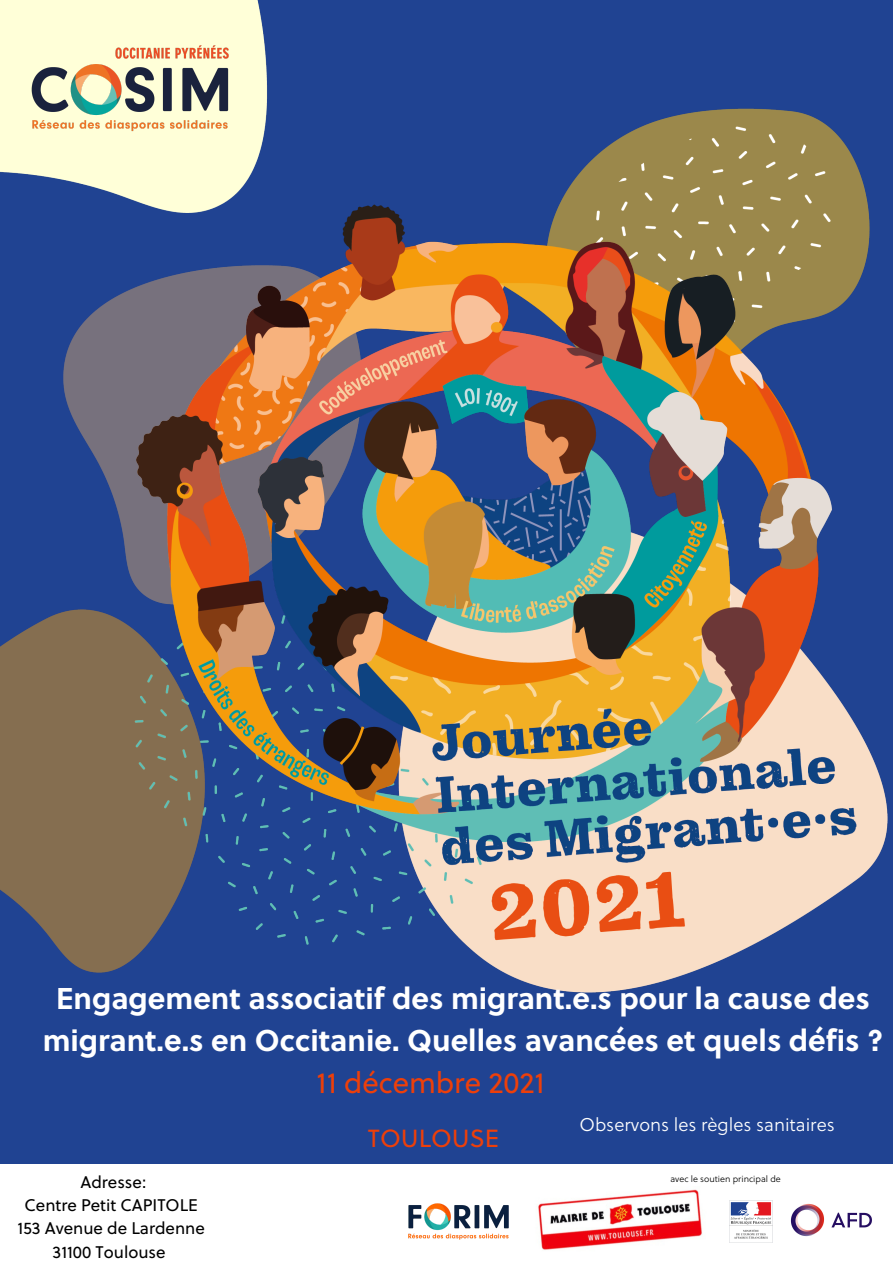
<style>
.page{position:relative;width:893px;height:1263px;background:#204392}
.page>*{position:absolute;margin:0;border:0;box-sizing:border-box;transform-origin:0 0}
.t1{font:700 30px/41.6px "Soleil";color:#fff;text-align:center}
.t2{font:29.25px "Soleil";color:#ed3f0a}
.t3{font:24.75px "Soleil";color:#ed3f0a}
.t4{font:300 18.38px "Soleil";color:#fff}
.t5{font:16.8px "Soleil";color:#000}
.t6{font:300 9px "Soleil";color:#000}
</style>
<div class="page">
<div style="left:0;top:1165px;width:893px;height:98px;background:#fff"></div>
<img style="left:408px;top:1203px;width:101px;height:37px">
<img style="left:790px;top:1203px;width:82px;height:34px">
<img style="left:729px;top:1200px;width:44px;height:43px">
<img style="left:0;top:108px;width:888px;height:885px">
<img style="left:0;top:0;width:276px;height:223px">
<img style="left:16px;top:28px;width:229px;height:123px">
<img style="left:538px;top:1189px;width:164px;height:61px">
<p class="t1" style="left:43px;top:981px;width:842px">Engagement associatif des migrant.e.s pour la cause des migrant.e.s en Occitanie. Quelles avancées et quels défis ?</p>
<p class="t2" style="left:317px;top:1069px;width:229px">11 décembre 2021</p>
<p class="t3" style="left:368px;top:1126px;width:133px">TOULOUSE</p>
<p class="t6" style="left:670px;top:1174px;width:112px">avec le soutien principal de</p>
<p class="t4" style="left:579px;top:1116px;width:257px">Observons les règles sanitaires</p>
<p class="t5" style="left:80px;top:1174px;width:67px">Adresse:</p>
<p class="t5" style="left:25px;top:1197px;width:175px">Centre Petit CAPITOLE</p>
<p class="t5" style="left:18px;top:1221px;width:189px">153 Avenue de Lardenne</p>
<p class="t5" style="left:53px;top:1244px;width:114px">31100 Toulouse</p>
</div>
